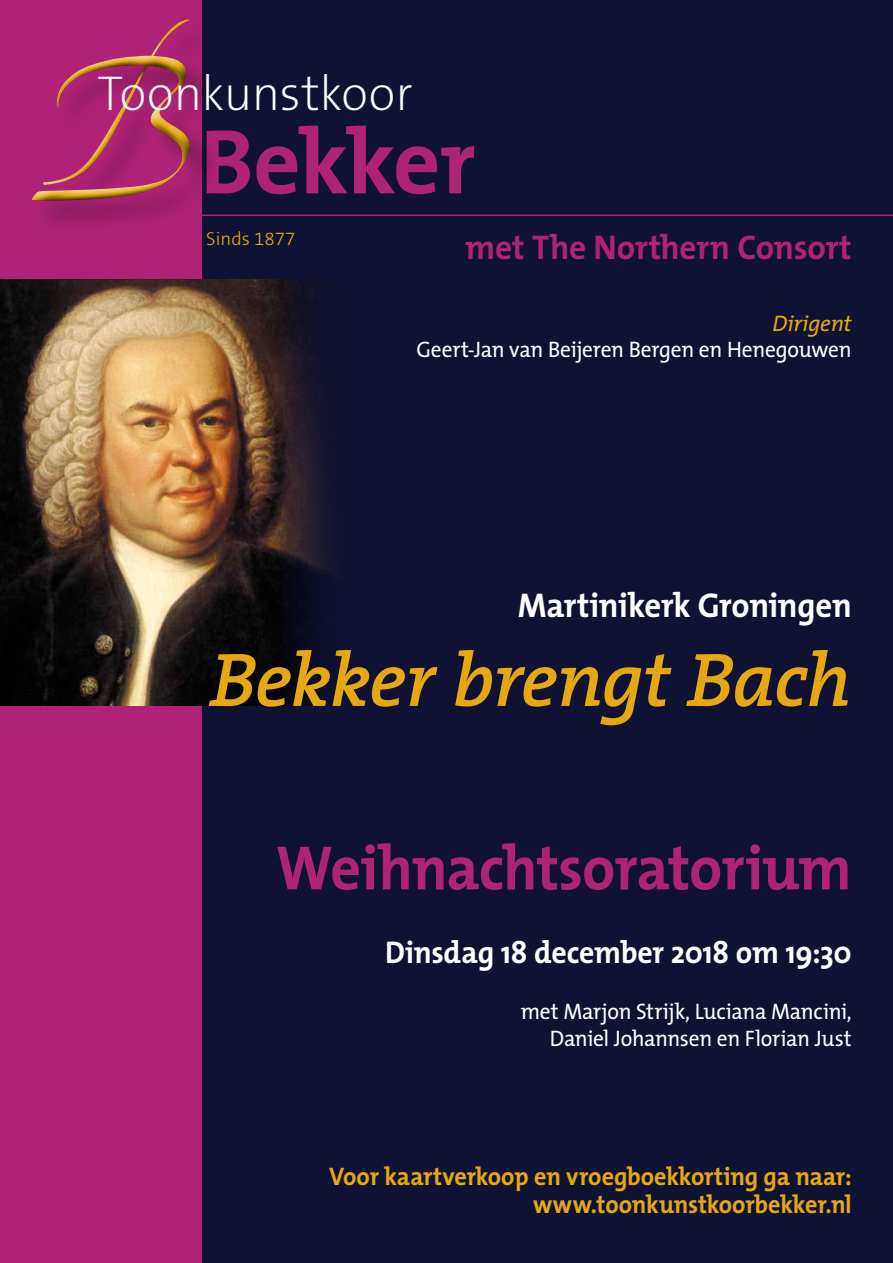
<style>
.page{position:relative;width:893px;height:1263px;background:#fff}
.page>*{position:absolute;margin:0;border:0;box-sizing:border-box;transform-origin:0 0}
.t1{font:700 92.55px "The Mix";letter-spacing:-.015em;color:#ae2376}
.t2{font:italic 600 76.5px "The Serif";letter-spacing:-.02em;color:#e5a812}
.t3{font:700 63px "The Mix";letter-spacing:-.015em;color:#ae2376;scale:.95 1}
.t4{font:200 49.35px "The Sans B2";letter-spacing:-.01em;color:#fff}
.t5{font:700 34.5px "The Mix";letter-spacing:-.01em;color:#ae2376}
.t6{font:700 34.5px "The Mix";letter-spacing:-.01em;color:#fff;scale:.95 1}
.t7{font:700 31.5px "The Mix";letter-spacing:-.01em;color:#fff;scale:.95 1}
.t8{font:700 25.5px/27.8px "The Mix";letter-spacing:-.01em;color:#e5a812;text-align:right;scale:.95 1}
.t9{font:22.5px/27.9px "The Mix";letter-spacing:-.01em;color:#fff;text-align:right;scale:.95 1}
.t10{font:italic 22.5px "The Mix";letter-spacing:-.01em;color:#e5a812}
.t11{font:300 18.75px "The Sans B3";color:#e5a812}
</style>
<div class="page">
<div style="left:202px;top:0;width:691px;height:1263px;background:#0f1232"></div>
<div style="left:0;top:0;width:202px;height:1263px;background:#ae2376"></div>
<hr style="left:202px;top:215px;width:691px;height:1px;background:#ae2376">
<div style="left:35px;top:22px;width:184px;height:209px;background:#000;opacity:.3"></div>
<div style="left:29px;top:18px;width:162px;height:183px;background:#000;opacity:.75"></div>
<img style="left:0;top:279px;width:330px;height:427px">
<h3 class="t4" style="left:97px;top:68px;width:317px">Toonkunstkoor</h3>
<h1 class="t1" style="left:200px;top:84px;width:277px">Bekker</h1>
<p class="t11" style="left:206px;top:229px;width:91px">Sinds 1877</p>
<h3 class="t5" style="left:465px;top:218px;width:388px">met The Northern Consort</h3>
<p class="t10" style="left:773px;top:305px;width:81px">Dirigent</p>
<p class="t9" style="left:417px;top:335px;width:459px">Geert-Jan van Beijeren Bergen en Henegouwen</p>
<h3 class="t6" style="left:518px;top:577px;width:353px">Martinikerk Groningen</h3>
<h2 class="t2" style="left:210px;top:616px;width:643px">Bekker brengt Bach</h2>
<h3 class="t3" style="left:276px;top:815px;width:608px">Weihnachtsoratorium</h3>
<h3 class="t7" style="left:385px;top:926px;width:493px">Dinsdag 18 december 2018 om 19:30</h3>
<p class="t9" style="left:521px;top:996px;width:350px">met Marjon Strijk, Luciana Mancini,<br>Daniel Johannsen en Florian Just</p>
<p class="t8" style="left:329px;top:1162px;width:552px">Voor kaartverkoop en vroegboekkorting ga naar: www.toonkunstkoorbekker.nl</p>
</div>
